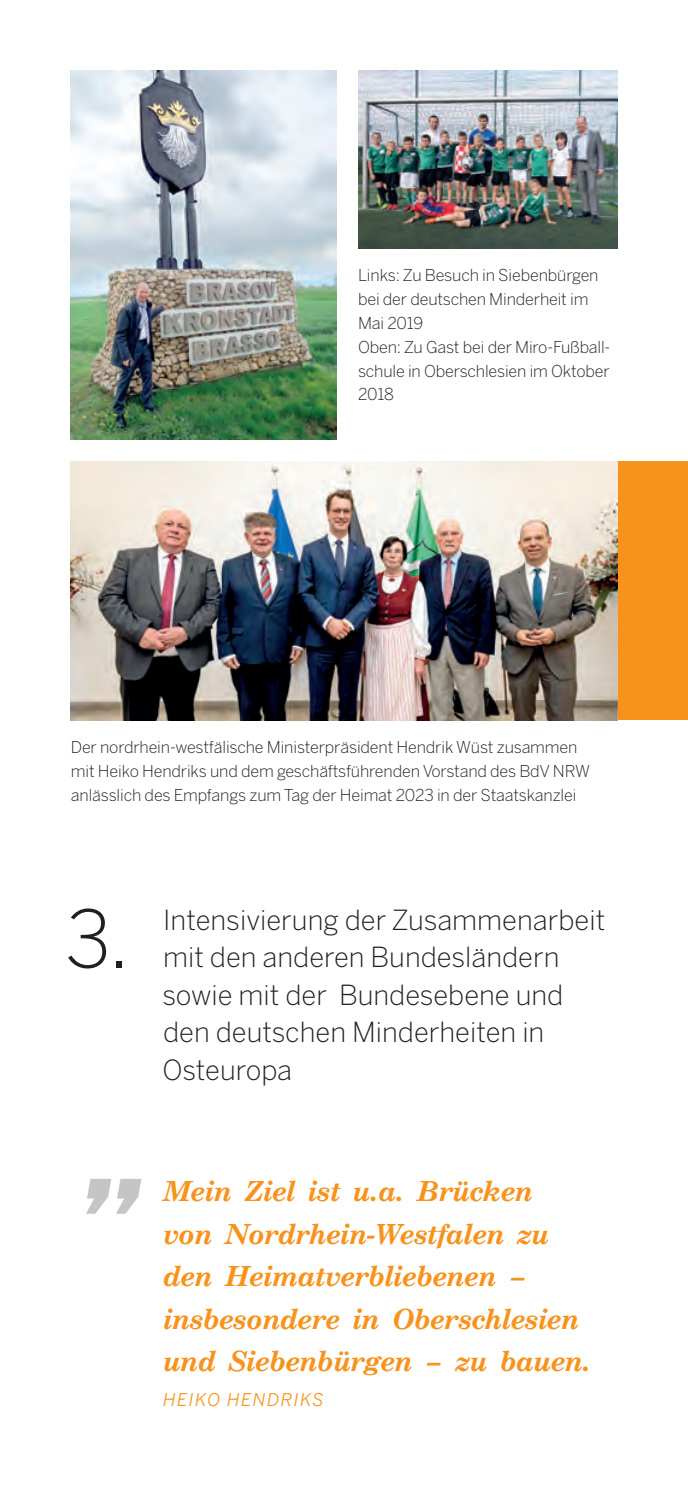
<style>
.page{position:relative;width:688px;height:1489px;background:#fff}
.page>*{position:absolute;margin:0;border:0;box-sizing:border-box;transform-origin:0 0}
.Fließtext{font:300 78.25px "Benton Sans";color:#231f20}
.Zitat_weiss{font:italic 700 30px/42.5px "Century Schoolbook TOT";color:#f7931d}
.Fließtext-2{font:300 27.5px/37.5px "Benton Sans";color:#231f20}
.Zitat_weiss-2{font:italic 17.5px "Benton Sans";letter-spacing:.08em;color:#f7931d}
.BU{font:300 16.25px/23.8px "Benton Sans";letter-spacing:-.01em;color:#231f20}
</style>
<div class="page">
<div style="left:565px;top:461px;width:122px;height:259px;background:#f7931d"></div>
<hr style="left:687px;top:0;width:1px;height:1488px;background:#f7931d">
<svg style="left:86px;top:1179px;width:55px;height:34px"></svg>
<img style="left:71px;top:461px;width:546px;height:259px">
<img style="left:358px;top:71px;width:259px;height:177px">
<img style="left:71px;top:71px;width:265px;height:369px">
<p class="BU" style="left:358px;top:263px;width:242px">Links: Zu Besuch in Siebenbürgen bei der deutschen Minderheit im<br>Mai 2019</p>
<p class="BU" style="left:358px;top:335px;width:254px;text-align:justify">Oben: Zu Gast bei der Miro-Fußball&shy;schule in Oberschlesien im Oktober 2018</p>
<p class="BU" style="left:71px;top:735px;width:520px">Der nordrhein-westfälische Ministerpräsident Hendrik Wüst zusammen mit Heiko Hendriks und dem geschäftsführenden Vorstand des BdV NRW anlässlich des Empfangs zum Tag der Heimat 2023 in der Staatskanzlei</p>
<p class="Fließtext" style="left:66px;top:892px;width:65px">3.</p>
<p class="Fließtext-2" style="left:162px;top:900px;width:444px">Intensivierung der Zusammen arbeit mit den anderen Bundes ländern sowie mit der Bundes ebene und den deutschen Minderheiten in<br>Osteuropa</p>
<p class="Zitat_weiss" style="left:163px;top:1171px;width:429px">Mein Ziel ist u.a. Brücken<br>von Nordrhein-Westfalen zu den Heimatverbliebenen – insbesondere in Oberschlesien und Siebenbürgen – zu bauen.</p>
<p class="Zitat_weiss-2" style="left:163px;top:1389px;width:162px">HEIKO HENDRIKS</p>
</div>
